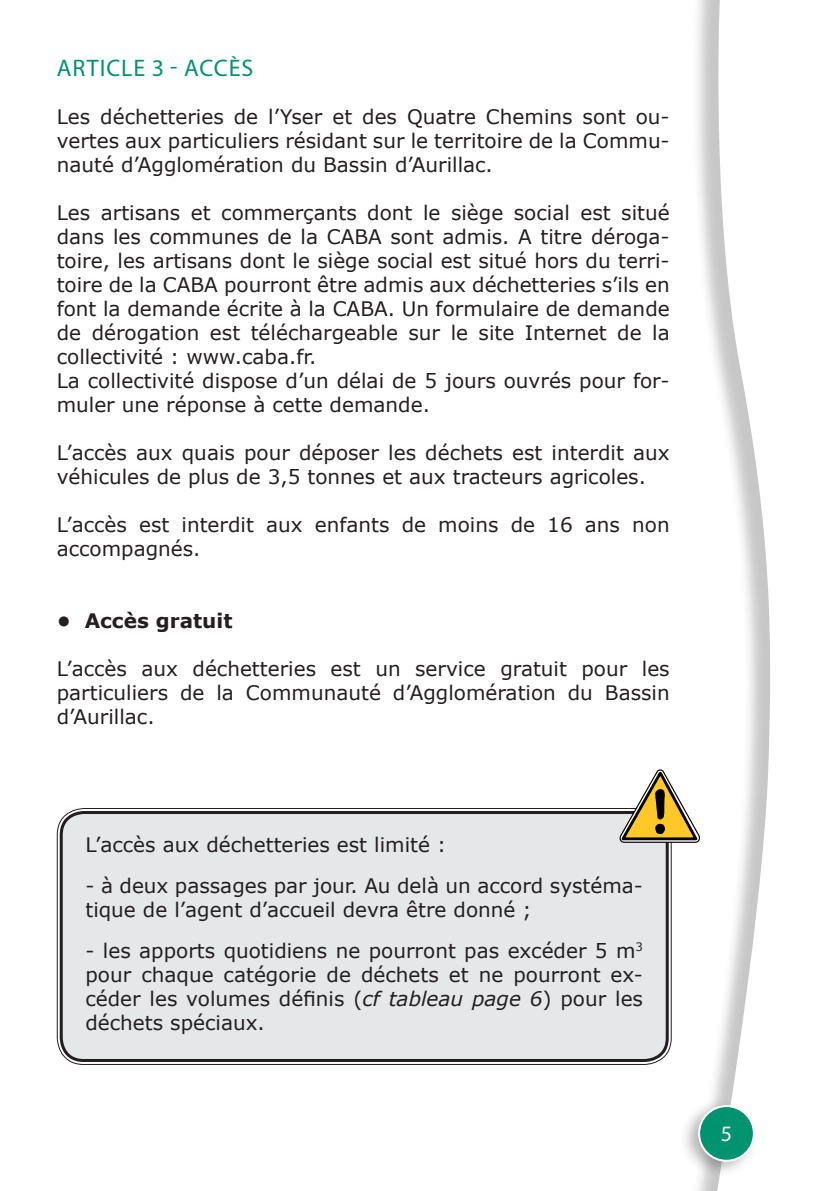
<style>
.page{position:relative;width:840px;height:1191px;background:#fff}
.page>*{position:absolute;margin:0;border:0;box-sizing:border-box;transform-origin:0 0}
.t1{font:24px "Myriad Pro";letter-spacing:.04em;color:#009370}
.t2{font:22px "Myriad Pro";color:#fff}
.t3{font:20px/24px "Verdana";color:#231f20}
.t4{font:700 20px "Verdana";color:#231f20}
.s1{font-style:italic}
</style>
<div class="page">
<div style="left:685px;top:0;width:154px;height:1191px;background:#231f20;opacity:.25"></div>
<svg style="left:708px;top:0;width:131px;height:1191px"></svg>
<div style="left:678px;top:1098px;width:81px;height:80px;background:#231f20;opacity:.33"></div>
<div style="left:698px;top:1106px;width:55px;height:54px;background:#009370;border-radius:50%"></div>
<div style="left:697px;top:1105px;width:57px;height:56px;border:2px solid #fff;border-radius:50%"></div>
<div style="left:60px;top:811px;width:608px;height:251px;background:#e6e7e9;border-radius:24px"></div>
<div style="left:60px;top:811px;width:608px;height:251px;border:3px solid #231f20;border-radius:23px"></div>
<svg style="left:617px;top:769px;width:83px;height:74px"></svg>
<p class="t1" style="left:57px;top:53px;width:198px">ARTICLE 3 - ACCÈS</p>
<p class="t3" style="left:57px;top:105px;width:614px;text-align:justify">Les déchetteries de l’Yser et des Quatre Chemins sont ou&shy;vertes aux particuliers résidant sur le territoire de la Commu&shy;nauté d’Agglomération du Bassin d’Aurillac.</p>
<p class="t3" style="left:57px;top:201px;width:614px">Les artisans et commerçants dont le siège social est situé dans les communes de la CABA sont admis. A titre déroga&shy;toire, les artisans dont le siège social est situé hors du terri&shy;toire de la CABA pourront être admis aux déchetteries s’ils en font la demande écrite à la CABA. Un formulaire de demande de dérogation est téléchargeable sur le site Internet de la collectivité : www.caba.fr.<br>La collectivité dispose d’un délai de 5 jours ouvrés pour for&shy;muler une réponse à cette demande.</p>
<p class="t3" style="left:57px;top:441px;width:614px">L’accès aux quais pour déposer les déchets est interdit aux véhicules de plus de 3,5 tonnes et aux tracteurs agricoles.</p>
<p class="t3" style="left:57px;top:513px;width:614px">L’accès est interdit aux enfants de moins de 16 ans non accompagnés.</p>
<p class="t4" style="left:57px;top:608px;width:177px">• Accès gratuit</p>
<p class="t3" style="left:57px;top:657px;width:614px;text-align:justify">L’accès aux déchetteries est un service gratuit pour les particuliers de la Communauté d’Agglomération du Bassin d’Aurillac.</p>
<p class="t3" style="left:85px;top:833px;width:362px">L’accès aux déchetteries est limité :</p>
<p class="t3" style="left:85px;top:874px;width:558px">- à deux passages par jour. Au delà un accord systéma&shy;tique de l’agent d’accueil devra être donné ;</p>
<p class="t3" style="left:85px;top:939px;width:558px;text-align:justify">- les apports quotidiens ne pourront pas excéder 5 m<sup>3 </sup>pour chaque catégorie de déchets et ne pourront ex&shy;céder les volumes définis (<span class="s1">cf tableau page 6</span>) pour les déchets spéciaux.</p>
<p class="t2" style="left:720px;top:1119px;width:13px">5</p>
</div>
